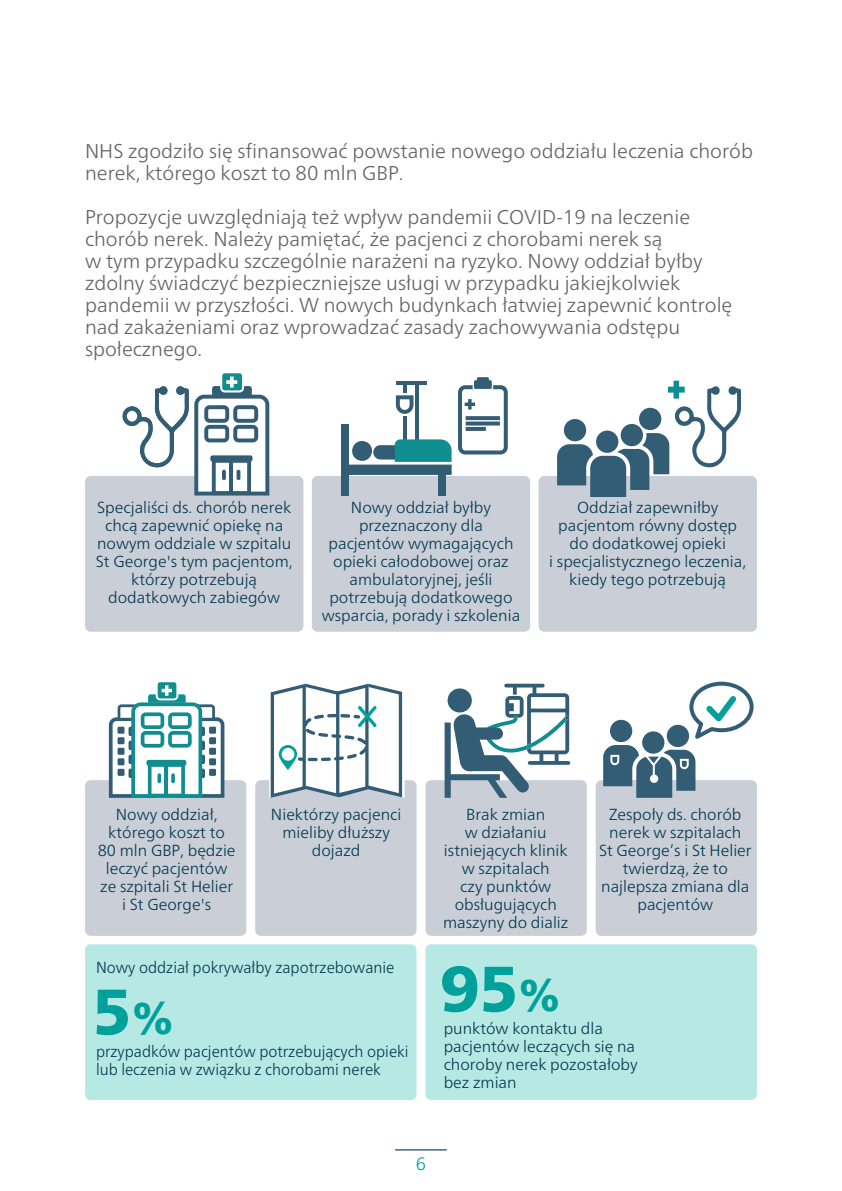
<style>
.page{position:relative;width:842px;height:1191px;background:#fff}
.page>*{position:absolute;margin:0;border:0;box-sizing:border-box;transform-origin:0 0}
.t1{font:900 64px "Frutiger Neue LT";color:#00a19b}
.t2{font:300 20px/22px "Frutiger Neue LT";color:#646363}
.t3{font:300 18px "Frutiger Neue LT";color:#00a19b}
.t4{font:300 16px/18px "Frutiger Neue LT";color:#00374e;text-align:center}
.t5{font:300 16px/18px "Frutiger Neue LT";color:#00374e;scale:.95 1}
.s1{font-size:44px}
</style>
<div class="page">
<hr style="left:395px;top:1149px;width:52px;height:1px;background:#335d74">
<div style="left:85px;top:476px;width:218px;height:155px;background:#caced7;border-radius:6px"></div>
<div style="left:85px;top:780px;width:161px;height:156px;background:#caced7;border-radius:6px"></div>
<div style="left:85px;top:944px;width:331px;height:156px;background:#b6e9e4;border-radius:6px"></div>
<div style="left:312px;top:476px;width:218px;height:155px;background:#caced7;border-radius:6px"></div>
<div style="left:255px;top:780px;width:161px;height:156px;background:#caced7;border-radius:6px"></div>
<div style="left:425px;top:944px;width:332px;height:156px;background:#b6e9e4;border-radius:6px"></div>
<div style="left:538px;top:476px;width:219px;height:155px;background:#caced7;border-radius:6px"></div>
<div style="left:425px;top:780px;width:162px;height:156px;background:#caced7;border-radius:6px"></div>
<div style="left:596px;top:780px;width:161px;height:156px;background:#caced7;border-radius:6px"></div>
<svg style="left:122px;top:373px;width:147px;height:122px"></svg>
<hr style="left:396px;top:381px;width:30px;height:3px;background:#335d74">
<div style="left:341px;top:424px;width:7px;height:71px;background:#335d74"></div>
<div style="left:438px;top:467px;width:7px;height:28px;background:#335d74"></div>
<svg style="left:348px;top:383px;width:160px;height:92px"></svg>
<div style="left:474px;top:380px;width:18px;height:9px;background:#335d74"></div>
<div style="left:477px;top:377px;width:12px;height:6px;background:#335d74"></div>
<svg style="left:109px;top:682px;width:115px;height:116px"></svg>
<svg style="left:269px;top:683px;width:136px;height:115px"></svg>
<svg style="left:557px;top:381px;width:184px;height:116px"></svg>
<div style="left:596px;top:430px;width:22px;height:23px;background:#335d74;border-radius:50%"></div>
<div style="left:621px;top:424px;width:22px;height:22px;background:#335d74;border-radius:50%"></div>
<div style="left:639px;top:408px;width:22px;height:22px;background:#335d74;border-radius:50%"></div>
<div style="left:564px;top:419px;width:22px;height:22px;background:#335d74;border-radius:50%"></div>
<svg style="left:603px;top:681px;width:153px;height:117px"></svg>
<svg style="left:415px;top:683px;width:155px;height:115px"></svg>
<div style="left:462px;top:727px;width:41px;height:12px;background:#335d74;border-radius:6px"></div>
<p class="t2" style="left:85px;top:140px;width:669px">NHS zgodziło się sfinansować powstanie nowego oddziału leczenia chorób nerek, którego koszt to 80 mln GBP.</p>
<p class="t2" style="left:85px;top:206px;width:649px">Propozycje uwzględniają też wpływ pandemii COVID-19 na leczenie chorób nerek. Należy pamiętać, że pacjenci z chorobami nerek są<br>w tym przypadku szczególnie narażeni na ryzyko. Nowy oddział byłby zdolny świadczyć bezpieczniejsze usługi w przypadku jakiejkolwiek pandemii w przyszłości. W nowych budynkach łatwiej zapewnić kontrolę nad zakażeniami oraz wprowadzać zasady zachowywania odstępu społecznego.</p>
<p class="t4" style="left:96px;top:498px;width:198px">Specjaliści ds. chorób nerek chcą zapewnić opiekę na nowym oddziale w szpitalu<br>St George's tym pacjentom, którzy potrzebują dodatkowych zabiegów</p>
<p class="t4" style="left:322px;top:498px;width:200px">Nowy oddział byłby przeznaczony dla pacjentów wymagających opieki całodobowej oraz ambulatoryjnej, jeśli potrzebują dodatkowego wsparcia, porady i szkolenia</p>
<p class="t4" style="left:549px;top:498px;width:198px">Oddział zapewniłby pacjentom równy dostęp do dodatkowej opieki<br>i specjalistycznego leczenia, kiedy tego potrzebują</p>
<p class="t4" style="left:98px;top:805px;width:139px">Nowy oddział, którego koszt to<br>80 mln GBP, będzie leczyć pacjentów ze szpitali St Helier i St George's</p>
<p class="t4" style="left:271px;top:805px;width:132px">Niektórzy pacjenci mieliby dłuższy dojazd</p>
<p class="t5" style="left:96px;top:958px;width:316px">Nowy oddział pokrywałby zapotrzebowanie</p>
<h1 class="t1" style="left:93px;top:973px;width:83px">5<span class="s1">%</span></h1>
<p class="t5" style="left:96px;top:1042px;width:331px">przypadków pacjentów potrzebujących opieki lub leczenia w związku z chorobami nerek</p>
<p class="t4" style="left:443px;top:805px;width:127px">Brak zmian<br>w działaniu istniejących klinik w szpitalach<br>czy punktów obsługujących maszyny do dializ</p>
<p class="t4" style="left:599px;top:805px;width:154px">Zespoły ds. chorób nerek w szpitalach<br>St George’s i St Helier twierdzą, że to najlepsza zmiana dla pacjentów</p>
<h1 class="t1" style="left:440px;top:950px;width:122px">95<span class="s1">%</span></h1>
<p class="t4" style="left:444px;top:1019px;width:196px;text-align:left">punktów kontaktu dla pacjentów leczących się na choroby nerek pozostałoby bez zmian</p>
<p class="t3" style="left:416px;top:1152px;width:12px">6</p>
</div>
